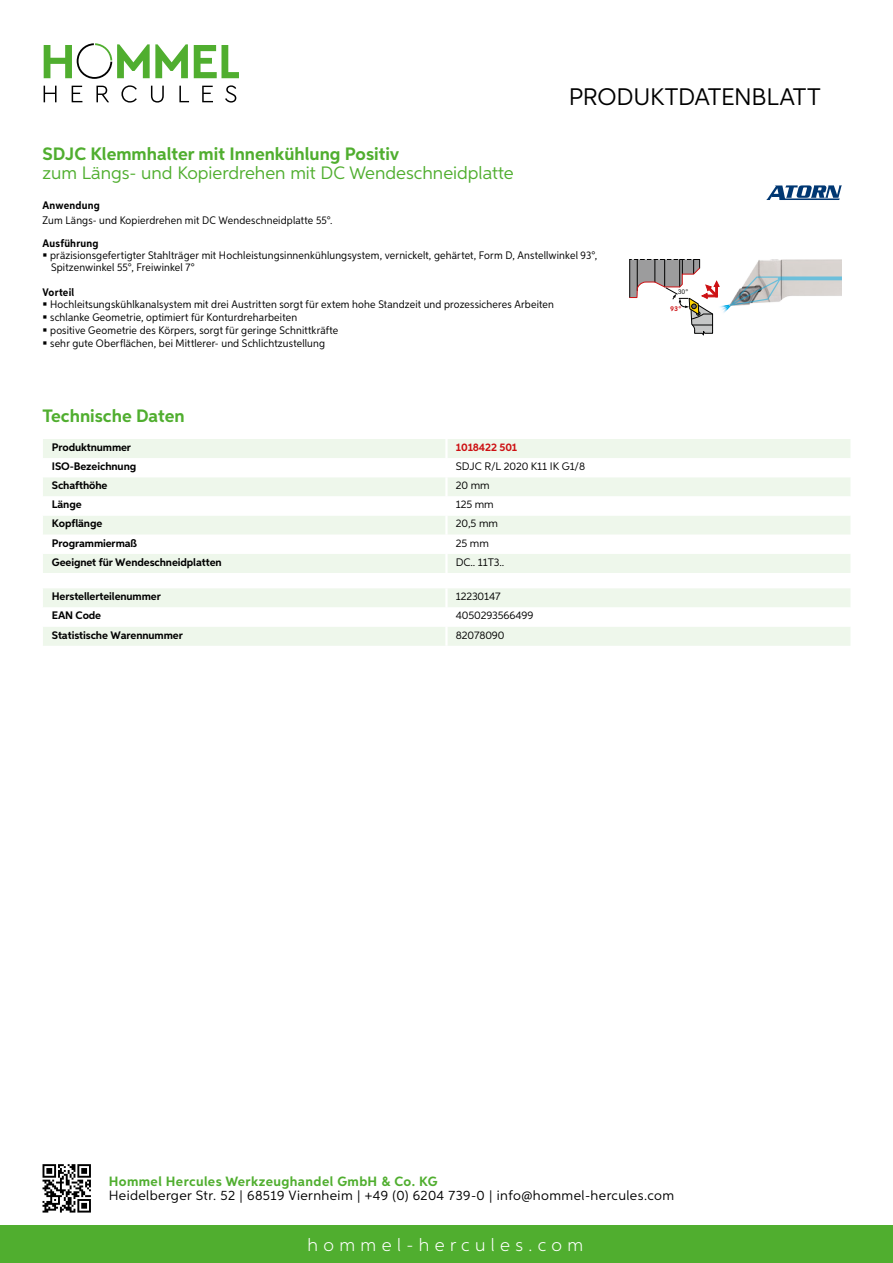
<style>
.page{position:relative;width:893px;height:1263px;background:#fff}
.page>*{position:absolute;margin:0;border:0;box-sizing:border-box;transform-origin:0 0}
.t1{font:24px "Aspira";letter-spacing:-.01em;color:#000}
.t2{font:700 18px "Aspira";color:#50ae2f}
.t3{font:18px "Aspira";color:#50ae2f}
.t4{font:300 18px "Aspira";letter-spacing:.3em;color:#fff}
.t5{font:13.5px "Aspira";letter-spacing:.03em;color:#000}
.t6{font:700 13.5px "Aspira";letter-spacing:.03em;color:#50ae2f}
.t7{font:10.95px/12.8px "Aspira Nar";letter-spacing:.015em;color:#000}
.t8{font:700 10.95px "Aspira";letter-spacing:-.01em;color:#000}
.t9{font:10.95px "Aspira";letter-spacing:-.01em;color:#000}
.t10{font:700 10.95px "Aspira Nar";letter-spacing:.02em;color:#000}
.t11{font:700 10.95px "Aspira";letter-spacing:-.01em;color:#cd1013}
.t12{font:700 7.05px "Corporate S";color:#cd1013}
.t13{font:7.05px "Corporate S";color:#000}
</style>
<div class="page">
<div style="left:0;top:1226px;width:893px;height:37px;background:#50ae2f"></div>
<svg style="left:43px;top:1164px;width:48px;height:48px"></svg>
<svg style="left:194px;top:45px;width:45px;height:33px"></svg>
<svg style="left:44px;top:43px;width:144px;height:36px"></svg>
<svg style="left:44px;top:86px;width:13px;height:16px"></svg>
<svg style="left:72px;top:86px;width:10px;height:16px"></svg>
<svg style="left:96px;top:86px;width:13px;height:16px"></svg>
<svg style="left:121px;top:85px;width:16px;height:18px"></svg>
<svg style="left:151px;top:86px;width:13px;height:17px"></svg>
<svg style="left:179px;top:86px;width:10px;height:16px"></svg>
<svg style="left:202px;top:86px;width:11px;height:16px"></svg>
<svg style="left:225px;top:85px;width:11px;height:18px"></svg>
<div style="left:43px;top:439px;width:807px;height:134px;background:#eef7eb"></div>
<svg style="left:43px;top:458px;width:807px;height:96px"></svg>
<hr style="left:445px;top:439px;width:3px;height:19px;background:#fff">
<hr style="left:445px;top:458px;width:3px;height:19px;background:#fff">
<hr style="left:445px;top:477px;width:3px;height:19px;background:#fff">
<hr style="left:445px;top:496px;width:3px;height:19px;background:#fff">
<hr style="left:445px;top:515px;width:3px;height:20px;background:#fff">
<hr style="left:445px;top:535px;width:3px;height:19px;background:#fff">
<hr style="left:445px;top:554px;width:3px;height:19px;background:#fff">
<svg style="left:43px;top:588px;width:807px;height:58px"></svg>
<hr style="left:445px;top:627px;width:3px;height:19px;background:#fff">
<svg style="left:629px;top:259px;width:213px;height:76px"></svg>
<svg style="left:766px;top:185px;width:76px;height:15px"></svg>
<h1 class="t1" style="left:569px;top:82px;width:253px">Produktdatenblatt</h1>
<h2 class="t2" style="left:43px;top:142px;width:358px">SDJC Klemmhalter mit Innenkühlung Positiv</h2>
<h2 class="t3" style="left:43px;top:162px;width:473px">zum Längs- und Kopierdrehen mit DC Wendeschneidplatte</h2>
<p class="t10" style="left:43px;top:199px;width:59px">Anwendung</p>
<p class="t7" style="left:43px;top:214px;width:292px">Zum Längs- und Kopierdrehen mit DC Wendeschneidplatte 55°.</p>
<p class="t10" style="left:43px;top:236px;width:58px">Ausführung</p>
<p class="t7" style="left:50px;top:249px;width:549px;line-height:12px">präzisionsgefertigter Stahlträger mit Hochleistungsinnenkühlungsystem, vernickelt, gehärtet, Form D, Anstellwinkel 93°,<br>Spitzenwinkel 55°, Freiwinkel 7°</p>
<p class="t10" style="left:43px;top:285px;width:33px">Vorteil</p>
<p class="t7" style="left:50px;top:298px;width:505px">Hochleitsungskühlkanalsystem mit drei Austritten sorgt für extem hohe Standzeit und prozessicheres Arbeiten schlanke Geometrie, optimiert für Konturdreharbeiten<br>positive Geometrie des Körpers, sorgt für geringe Schnittkräfte<br>sehr gute Oberflächen, bei Mittlerer- und Schlichtzustellung</p>
<p class="t12" style="left:670px;top:305px;width:13px">93°</p>
<p class="t13" style="left:678px;top:287px;width:13px">30°</p>
<h2 class="t2" style="left:43px;top:405px;width:144px">Technische Daten</h2>
<p class="t8" style="left:52px;top:440px;width:81px">Produktnummer</p>
<p class="t11" style="left:456px;top:440px;width:63px">1018422 501</p>
<p class="t8" style="left:52px;top:460px;width:86px">ISO-Bezeichnung</p>
<p class="t9" style="left:456px;top:460px;width:131px">SDJC R/L 2020 K11 IK G1/8</p>
<p class="t8" style="left:52px;top:479px;width:57px">Schafthöhe</p>
<p class="t9" style="left:456px;top:479px;width:35px">20 mm</p>
<p class="t8" style="left:52px;top:498px;width:31px">Länge</p>
<p class="t9" style="left:456px;top:498px;width:39px">125 mm</p>
<p class="t8" style="left:52px;top:517px;width:52px">Kopflänge</p>
<p class="t9" style="left:456px;top:517px;width:44px">20,5 mm</p>
<p class="t8" style="left:52px;top:536px;width:87px">Programmiermaß</p>
<p class="t9" style="left:456px;top:536px;width:35px">25 mm</p>
<p class="t8" style="left:52px;top:555px;width:171px">Geeignet für Wendeschneidplatten</p>
<p class="t9" style="left:456px;top:555px;width:50px">DC.. 11T3..</p>
<p class="t8" style="left:52px;top:590px;width:111px">Herstellerteilenummer</p>
<p class="t9" style="left:456px;top:590px;width:46px">12230147</p>
<p class="t8" style="left:52px;top:609px;width:51px">EAN Code</p>
<p class="t9" style="left:456px;top:609px;width:79px">4050293566499</p>
<p class="t8" style="left:52px;top:628px;width:132px">Statistische Warennummer</p>
<p class="t9" style="left:456px;top:628px;width:50px">82078090</p>
<p class="t6" style="left:109px;top:1172px;width:330px">Hommel Hercules Werkzeughandel GmbH &amp; Co. KG</p>
<p class="t5" style="left:109px;top:1187px;width:567px">Heidelberger Str. 52 | 68519 Viernheim | +49 (0) 6204 739-0 | info@hommel-hercules.com</p>
<h2 class="t4" style="left:307px;top:1234px;width:277px">hommel-hercules.com</h2>
</div>
